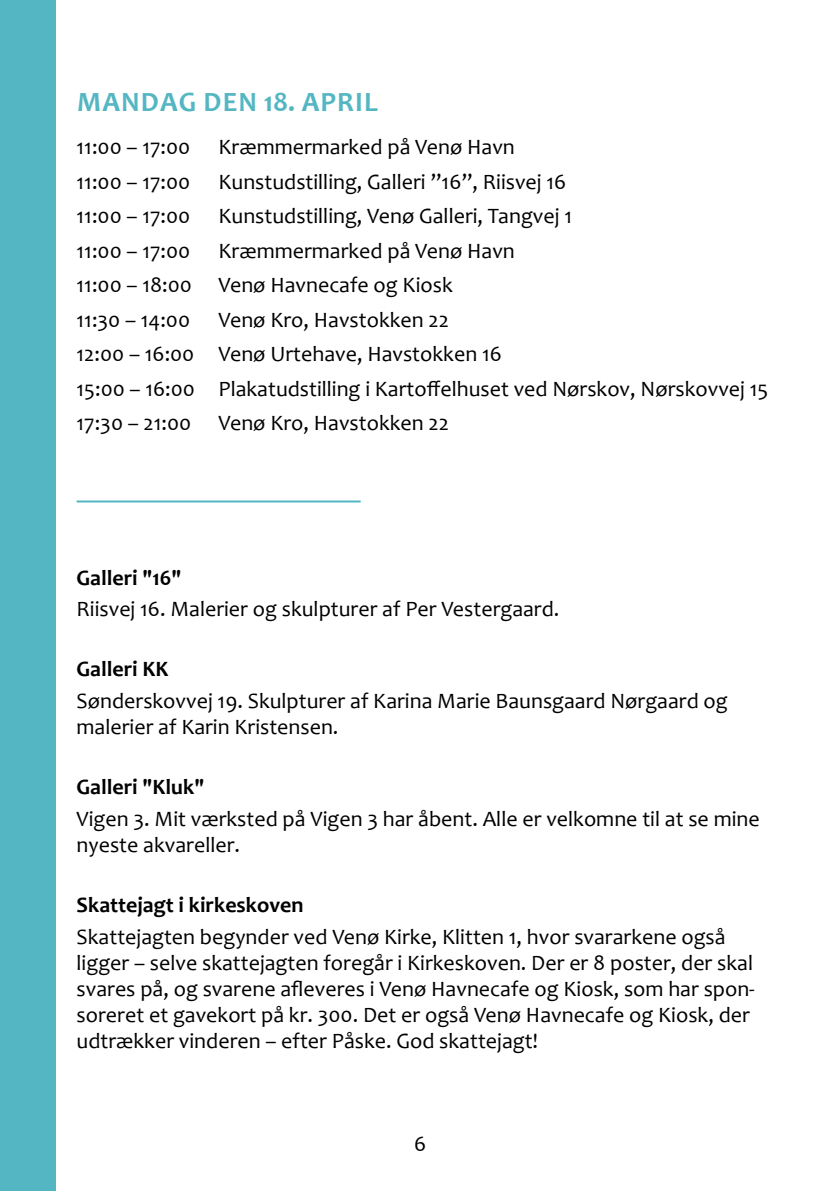
<style>
.page{position:relative;width:840px;height:1191px;background:#fff}
.page>*{position:absolute;margin:0;border:0;box-sizing:border-box;transform-origin:0 0}
.t1{font:700 28px "Candara";letter-spacing:.04em;color:#53b6c2}
.t2{font:22px/26px "Candara";color:#000}
.t3{font:700 22px "Candara";color:#000}
</style>
<div class="page">
<div style="left:0;top:1px;width:56px;height:1190px;background:#53b6c2"></div>
<hr style="left:77px;top:500px;width:283px;height:2px;background:#53b6c2">
<p class="t1" style="left:77px;top:84px;width:302px">MANDAG DEN 18. APRIL</p>
<p class="t2" style="left:77px;top:134px;width:115px">11:00 – 17:00</p>
<p class="t2" style="left:218px;top:134px;width:298px">Kræmmermarked på Venø Havn</p>
<p class="t2" style="left:77px;top:168px;width:115px">11:00 – 17:00</p>
<p class="t2" style="left:218px;top:168px;width:349px">Kunstudstilling, Galleri ”16”, Riisvej 16</p>
<p class="t2" style="left:77px;top:203px;width:115px">11:00 – 17:00</p>
<p class="t2" style="left:218px;top:203px;width:355px">Kunstudstilling, Venø Galleri, Tangvej 1</p>
<p class="t2" style="left:77px;top:237px;width:115px">11:00 – 17:00</p>
<p class="t2" style="left:77px;top:233px;width:439px;line-height:34.4px;text-indent:142px">Kræmmermarked på Venø Havn<br>11:00 – 18:00 Venø Havnecafe og Kiosk<br>11:30 – 14:00</p>
<p class="t2" style="left:77px;top:302px;width:692px;line-height:34.4px;text-indent:142px">Venø Kro, Havstokken 22<br>12:00 – 16:00 Venø Urtehave, Havstokken 16<br>15:00 – 16:00 Plakatudstilling i Kartoffelhuset ved Nørskov, Nørskovvej 15<br>17:30 – 21:00 Venø Kro, Havstokken 22</p>
<p class="t3" style="left:77px;top:564px;width:106px">Galleri "16"</p>
<p class="t2" style="left:77px;top:596px;width:484px">Riisvej 16. Malerier og skulpturer af Per Vestergaard.</p>
<p class="t3" style="left:77px;top:655px;width:93px">Galleri KK</p>
<p class="t2" style="left:77px;top:688px;width:652px">Sønderskovvej 19. Skulpturer af Karina Marie Baunsgaard Nørgaard og malerier af Karin Kristensen.</p>
<p class="t3" style="left:77px;top:773px;width:129px">Galleri "Kluk"</p>
<p class="t2" style="left:77px;top:805px;width:684px">Vigen 3. Mit værksted på Vigen 3 har åbent. Alle er velkomne til at se mine nyeste akvareller.</p>
<p class="t3" style="left:77px;top:891px;width:228px">Skattejagt i kirkeskoven</p>
<p class="t2" style="left:77px;top:923px;width:679px">Skattejagten begynder ved Venø Kirke, Klitten 1, hvor svararkene også ligger – selve skattejagten foregår i Kirkeskoven. Der er 8 poster, der skal svares på, og svarene afleveres i Venø Havnecafe og Kiosk, som har spon&shy;soreret et gavekort på kr. 300. Det er også Venø Havnecafe og Kiosk, der udtrækker vinderen – efter Påske. God skattejagt!</p>
<p class="t2" style="left:414px;top:1130px;width:14px">6</p>
</div>
